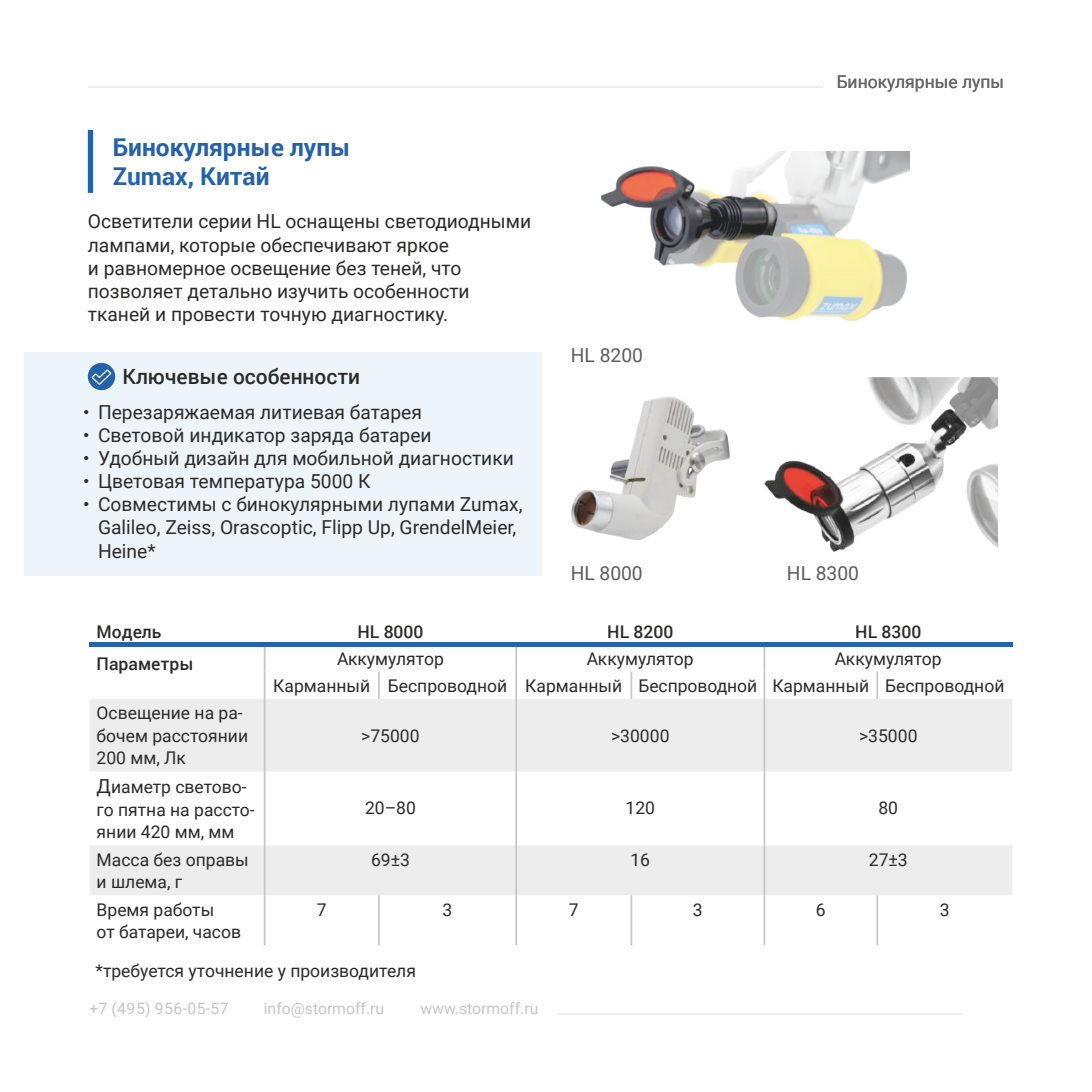
<style>
.page{position:relative;width:1092px;height:1092px;background:#fff}
.page>*{position:absolute;margin:0;border:0;box-sizing:border-box;transform-origin:0 0}
.t1{font:700 24.5px/29.8px "Roboto";color:#2562ab}
.t2{font:500 21px "Roboto";color:#2b2b2a}
.t3{font:19.25px/23.1px "Roboto";color:#2b2b2a}
.t4{font:19.25px "Roboto";color:#5c5c5b}
.t5{font:17.5px/22.8px "Roboto";color:#2b2b2a}
.t6{font:500 17.5px "Roboto";color:#2b2b2a}
.t7{font:17.5px "Roboto";color:#676767}
.t8{font:15.75px "Roboto";color:#c7c7c8}
.t9{font:15.75px "Roboto";letter-spacing:.035em;color:#c7c7c8}
.s1{font-size:19.25px}
</style>
<div class="page">
<div style="left:25px;top:352px;width:517px;height:224px;background:#eef5fa"></div>
<div style="left:88px;top:363px;width:27px;height:27px;background:#2562ab;border-radius:50%"></div>
<svg style="left:90px;top:368px;width:22px;height:17px"></svg>
<hr style="left:557px;top:1013px;width:405px;height:1px;background:#ededed">
<hr style="left:88px;top:86px;width:734px;height:2px;background:#ededed">
<div style="left:88px;top:130px;width:5px;height:63px;background:#2562ab"></div>
<svg style="left:90px;top:698px;width:922px;height:197px;fill:#ededed"></svg>
<svg style="left:378px;top:671px;width:1px;height:27px"></svg>
<hr style="left:378px;top:895px;width:1px;height:50px;background:#c7c7c8">
<hr style="left:630px;top:671px;width:2px;height:27px;background:#c7c7c8">
<hr style="left:876px;top:671px;width:2px;height:27px;background:#c7c7c8">
<hr style="left:630px;top:895px;width:2px;height:50px;background:#c7c7c8">
<hr style="left:876px;top:895px;width:2px;height:50px;background:#c7c7c8">
<hr style="left:515px;top:644px;width:2px;height:27px;background:#c7c7c8">
<hr style="left:515px;top:671px;width:2px;height:27px;background:#c7c7c8">
<hr style="left:515px;top:698px;width:2px;height:73px;background:#c7c7c8">
<hr style="left:515px;top:771px;width:2px;height:74px;background:#c7c7c8">
<hr style="left:515px;top:845px;width:2px;height:50px;background:#c7c7c8">
<hr style="left:515px;top:895px;width:2px;height:50px;background:#c7c7c8">
<hr style="left:763px;top:644px;width:2px;height:27px;background:#c7c7c8">
<hr style="left:763px;top:671px;width:2px;height:27px;background:#c7c7c8">
<hr style="left:763px;top:698px;width:2px;height:73px;background:#c7c7c8">
<hr style="left:763px;top:771px;width:2px;height:74px;background:#c7c7c8">
<hr style="left:763px;top:845px;width:2px;height:50px;background:#c7c7c8">
<hr style="left:763px;top:895px;width:2px;height:50px;background:#c7c7c8">
<svg style="left:264px;top:647px;width:1px;height:51px"></svg>
<hr style="left:264px;top:698px;width:1px;height:73px;background:#c7c7c8">
<hr style="left:264px;top:771px;width:1px;height:74px;background:#c7c7c8">
<hr style="left:264px;top:845px;width:1px;height:50px;background:#c7c7c8">
<hr style="left:264px;top:895px;width:1px;height:50px;background:#c7c7c8">
<div style="left:89px;top:642px;width:923px;height:5px;background:#2562ab"></div>
<img style="left:600px;top:151px;width:309px;height:170px">
<img style="left:571px;top:396px;width:159px;height:144px">
<img style="left:764px;top:378px;width:233px;height:174px">
<p class="t1" style="left:113px;top:131px;width:239px">Бинокулярные лупы<br>Zumax, Китай</p>
<p class="t3" style="left:88px;top:209px;width:445px">Осветители серии HL оснащены светодиодными лампами, которые обеспечивают яркое<br>и равномерное освещение без теней, что позволяет детально изучить особенности тканей и провести точную диагностику.</p>
<p class="t2" style="left:123px;top:362px;width:239px">Ключевые особенности</p>
<p class="t3" style="left:83px;top:399px;width:340px">• Перезаряжаемая литиевая батарея</p>
<p class="t3" style="left:83px;top:423px;width:350px">• Световой индикатор заряда батареи</p>
<p class="t3" style="left:83px;top:446px;width:432px">• Удобный дизайн для мобильной диагностики</p>
<p class="t3" style="left:83px;top:469px;width:289px">• Цветовая температура 5000 К</p>
<p class="t3" style="left:98px;top:492px;width:426px;text-indent:-15px">• Совместимы с бинокулярными лупами Zumax,<br>Galileo, Zeiss, Orascoptic, Flipp Up, GrendelMeier,<br>Heine*</p>
<p class="t4" style="left:570px;top:341px;width:74px">HL 8200</p>
<p class="t7" style="left:836px;top:69px;width:169px">Бинокулярные лупы</p>
<p class="t4" style="left:570px;top:559px;width:73px">HL 8000</p>
<p class="t4" style="left:787px;top:559px;width:73px">HL 8300</p>
<p class="t6" style="left:97px;top:619px;width:66px">Модель</p>
<p class="t6" style="left:357px;top:619px;width:68px">HL 8000</p>
<p class="t6" style="left:607px;top:619px;width:68px">HL 8200</p>
<p class="t6" style="left:855px;top:619px;width:68px">HL 8300</p>
<p class="t6" style="left:97px;top:651px;width:98px">Параметры</p>
<p class="t5" style="left:337px;top:646px;width:108px">Аккумулятор</p>
<p class="t5" style="left:587px;top:646px;width:108px">Аккумулятор</p>
<p class="t5" style="left:273px;top:644px;width:732px;line-height:27.1px;text-indent:561px">Аккумулятор<br>Карманный Беспроводной Карманный Беспроводной Карманный Беспроводной</p>
<p class="t5" style="left:97px;top:700px;width:153px">Освещение на ра&shy;бочем расстоянии<br>200 мм, Лк</p>
<p class="t5" style="left:97px;top:774px;width:160px"><span class="s1">Д</span>иаметр светово&shy;го пятна на рассто&shy;янии 420 мм, мм</p>
<p class="t5" style="left:361px;top:723px;width:60px">&gt;75000</p>
<p class="t5" style="left:611px;top:723px;width:60px">&gt;30000</p>
<p class="t5" style="left:859px;top:723px;width:60px">&gt;35000</p>
<p class="t5" style="left:365px;top:796px;width:52px">20–80</p>
<p class="t5" style="left:625px;top:796px;width:31px">120</p>
<p class="t5" style="left:878px;top:796px;width:21px">80</p>
<p class="t5" style="left:97px;top:847px;width:154px">Масса без оправы и шлема, г</p>
<p class="t5" style="left:371px;top:847px;width:40px">69±3</p>
<p class="t5" style="left:630px;top:847px;width:21px">16</p>
<p class="t5" style="left:868px;top:847px;width:40px">27±3</p>
<p class="t5" style="left:97px;top:897px;width:146px">Время работы<br>от батареи, часов</p>
<p class="t5" style="left:317px;top:897px;width:11px">7</p>
<p class="t5" style="left:442px;top:897px;width:11px">3</p>
<p class="t5" style="left:569px;top:897px;width:11px">7</p>
<p class="t5" style="left:693px;top:897px;width:11px">3</p>
<p class="t5" style="left:815px;top:897px;width:11px">6</p>
<p class="t5" style="left:939px;top:897px;width:11px">3</p>
<p class="t5" style="left:95px;top:958px;width:322px">*требуется уточнение у производителя</p>
<p class="t9" style="left:89px;top:997px;width:141px">+7 (495) 956-05-57</p>
<p class="t8" style="left:264px;top:997px;width:122px">info@stormoff.ru</p>
<p class="t8" style="left:420px;top:997px;width:119px">www.stormoff.ru</p>
</div>
